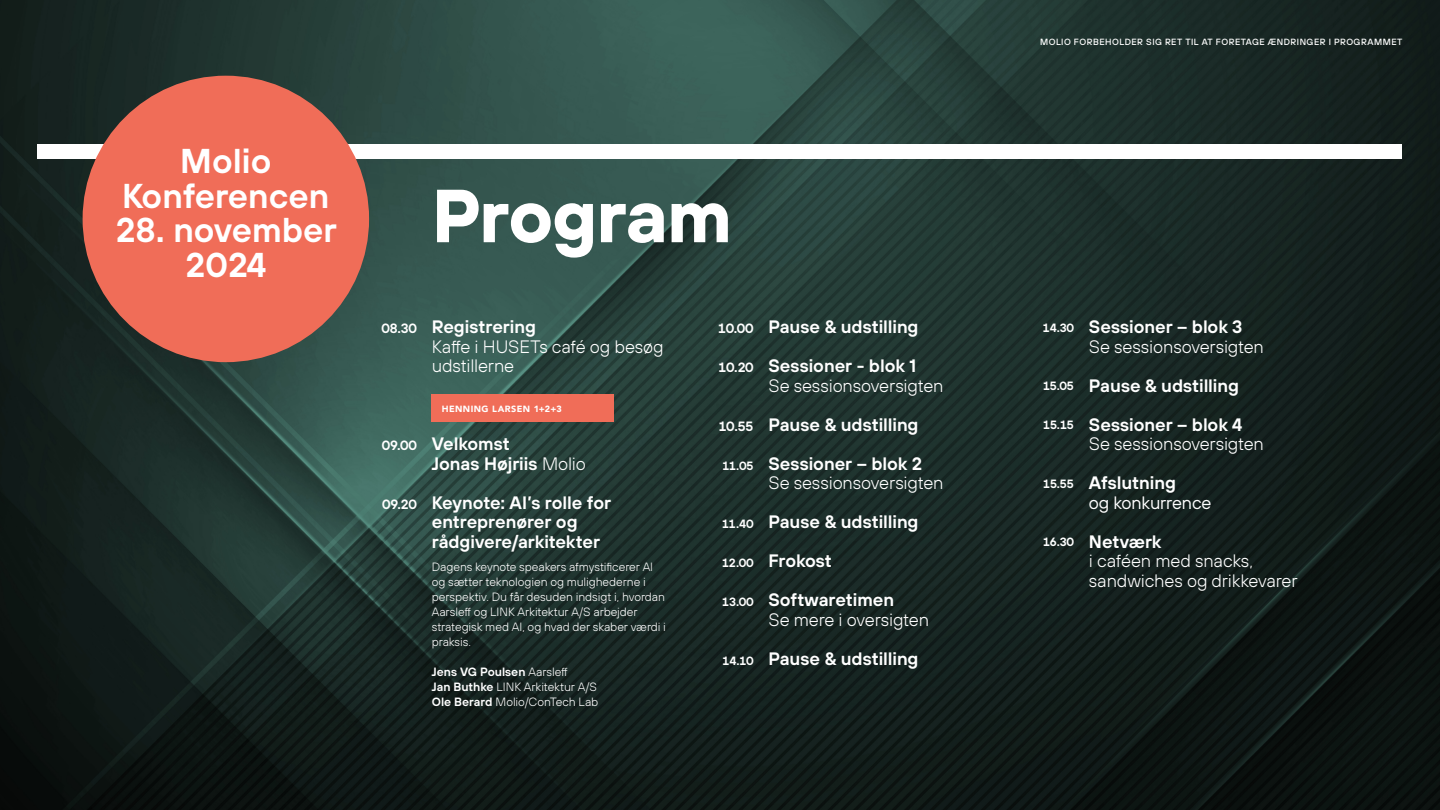
<style>
.page{position:relative;width:1440px;height:810px;background:#fff}
.page>*{position:absolute;margin:0;border:0;box-sizing:border-box;transform-origin:0 0}
.t1{font:700 75px "TT Hoves";letter-spacing:-.015em;color:#fff}
.t2{font:600 34.5px "TT Hoves";color:#fff}
.t3{font:600 18px "TT Hoves";letter-spacing:-.005em;color:#fff}
.t4{font:300 18px/19.5px "TT Hoves";letter-spacing:-.01em;color:#fff}
.t5{font:18px "TT Hoves";letter-spacing:-.005em;color:#fff}
.t6{font:600 13.5px "TT Hoves";letter-spacing:.01em;color:#fff}
.t7{font:300 12px/15px "TT Hoves";letter-spacing:-.005em;color:#fff}
.t8{font:600 12px "TT Hoves";color:#fff}
.t9{font:500 9px "TT Hoves";letter-spacing:.055em;color:#fff}
.t10{font:900 9px "Avenir";letter-spacing:.05em;color:#fff}
.s1{font-weight:300}
.s2{font-weight:600}
</style>
<div class="page">
<img style="left:0;top:0;width:1440px;height:810px">
<div style="left:432px;top:395px;width:182px;height:27px;background:#f06d58"></div>
<div style="left:38px;top:144px;width:1364px;height:15px;background:#fff"></div>
<div style="left:83px;top:76px;width:286px;height:286px;background:#f06d58;border-radius:50%"></div>
<p class="t2" style="left:180px;top:138px;width:93px">Molio</p>
<p class="t2" style="left:122px;top:173px;width:209px">Konferencen</p>
<p class="t2" style="left:116px;top:207px;width:223px">28. november</p>
<p class="t2" style="left:185px;top:242px;width:82px">2024</p>
<p class="t1" style="left:432px;top:165px;width:302px">Program</p>
<p class="t6" style="left:382px;top:319px;width:37px">08.30</p>
<p class="t6" style="left:382px;top:436px;width:36px">09.00</p>
<p class="t6" style="left:383px;top:495px;width:36px">09.20</p>
<p class="t3" style="left:432px;top:315px;width:106px">Registrering</p>
<p class="t4" style="left:432px;top:337px;width:234px">Kaffe i HUSETs café og besøg udstillerne</p>
<p class="t10" style="left:442px;top:401px;width:122px">HENNING LARSEN 1+2+3</p>
<p class="t3" style="left:432px;top:432px;width:80px">Velkomst</p>
<p class="t3" style="left:432px;top:452px;width:156px">Jonas Højriis <span class="s1">Molio</span></p>
<p class="t3" style="left:432px;top:491px;width:181px">Keynote: AI’s rolle for</p>
<p class="t3" style="left:432px;top:510px;width:147px">entreprenører og</p>
<p class="t3" style="left:432px;top:530px;width:170px">rådgivere/arkitekter</p>
<p class="t7" style="left:432px;top:559px;width:236px">Dagens keynote speakers afmystificerer AI og sætter teknologien og mulighederne i perspektiv. Du får desuden indsigt i, hvordan Aarsleff og LINK Arkitektur A/S arbejder strategisk med AI, og hvad der skaber værdi i praksis.</p>
<p class="t8" style="left:432px;top:664px;width:138px">Jens VG Poulsen <span class="s1">Aarsleff</span></p>
<p class="t7" style="left:432px;top:679px;width:167px"><span class="s2">Jan Buthke</span> LINK Arkitektur A/S</p>
<p class="t7" style="left:432px;top:694px;width:168px"><span class="s2">Ole Berard</span> Molio/ConTech Lab</p>
<p class="t6" style="left:718px;top:319px;width:37px">10.00</p>
<p class="t6" style="left:719px;top:358px;width:36px">10.20</p>
<p class="t6" style="left:719px;top:417px;width:36px">10.55</p>
<p class="t8" style="left:722px;top:457px;width:33px">11.05</p>
<p class="t8" style="left:722px;top:516px;width:33px">11.40</p>
<p class="t8" style="left:722px;top:555px;width:33px">12.00</p>
<p class="t8" style="left:722px;top:594px;width:33px">13.00</p>
<p class="t8" style="left:722px;top:652px;width:33px">14.10</p>
<p class="t3" style="left:768px;top:315px;width:152px">Pause &amp; udstilling</p>
<p class="t3" style="left:768px;top:354px;width:149px">Sessioner - blok 1</p>
<p class="t4" style="left:768px;top:376px;width:177px">Se sessionsoversigten</p>
<p class="t3" style="left:768px;top:413px;width:152px">Pause &amp; udstilling</p>
<p class="t3" style="left:768px;top:452px;width:155px">Sessioner – blok 2</p>
<p class="t4" style="left:768px;top:473px;width:177px">Se sessionsoversigten</p>
<p class="t3" style="left:768px;top:510px;width:152px">Pause &amp; udstilling</p>
<p class="t3" style="left:768px;top:549px;width:65px">Frokost</p>
<p class="t3" style="left:768px;top:588px;width:127px">Softwaretimen</p>
<p class="t4" style="left:768px;top:610px;width:162px">Se mere i oversigten</p>
<p class="t3" style="left:768px;top:647px;width:152px">Pause &amp; udstilling</p>
<p class="t9" style="left:1040px;top:36px;width:364px">MOLIO FORBEHOLDER SIG RET TIL AT FORETAGE ÆNDRINGER I PROGRAMMET</p>
<p class="t8" style="left:1043px;top:320px;width:33px">14.30</p>
<p class="t8" style="left:1043px;top:378px;width:32px">15.05</p>
<p class="t8" style="left:1043px;top:417px;width:32px">15.15</p>
<p class="t8" style="left:1043px;top:476px;width:32px">15.55</p>
<p class="t8" style="left:1043px;top:534px;width:32px">16.30</p>
<p class="t3" style="left:1089px;top:315px;width:155px">Sessioner – blok 3</p>
<p class="t4" style="left:1089px;top:337px;width:177px">Se sessionsoversigten</p>
<p class="t3" style="left:1089px;top:374px;width:152px">Pause &amp; udstilling</p>
<p class="t3" style="left:1089px;top:413px;width:155px">Sessioner – blok 4</p>
<p class="t4" style="left:1089px;top:434px;width:177px">Se sessionsoversigten</p>
<p class="t3" style="left:1089px;top:471px;width:89px">Afslutning</p>
<p class="t5" style="left:1089px;top:491px;width:124px">og konkurrence</p>
<p class="t3" style="left:1089px;top:530px;width:74px">Netværk</p>
<p class="t4" style="left:1089px;top:551px;width:166px">i caféen med snacks,</p>
<p class="t4" style="left:1089px;top:571px;width:210px">sandwiches og drikkevarer</p>
</div>
